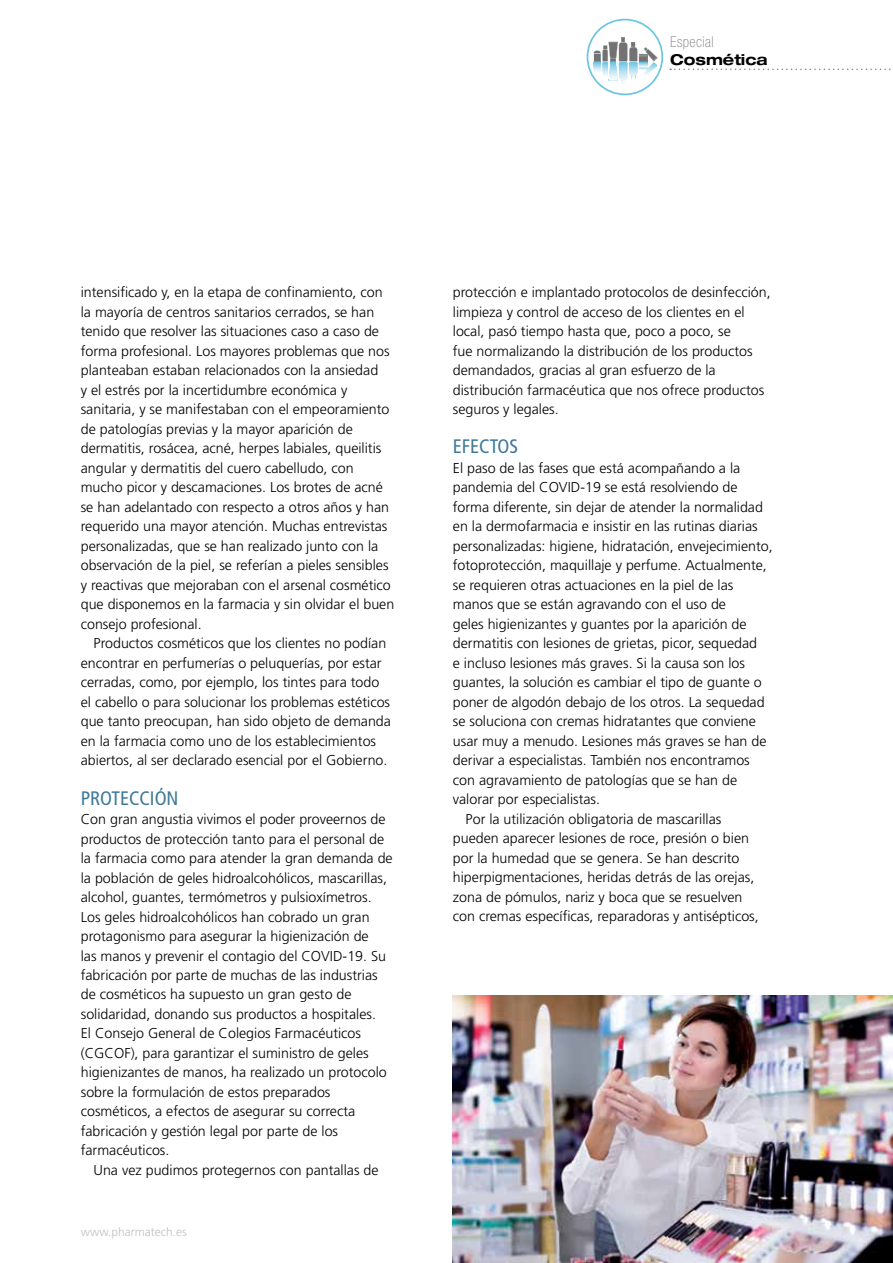
<style>
.page{position:relative;width:893px;height:1263px;background:#fff}
.page>*{position:absolute;margin:0;border:0;box-sizing:border-box;transform-origin:0 0}
.t1{font:condensed 19.5px "Frutiger";color:#3e7998}
.t2{font:700 expanded 15px "Helvetica Neue LT Std";color:#000}
.t3{font:100 condensed 15px "Helvetica Neue LT Std";letter-spacing:.03em;color:#808285}
.t4{font:300 14.25px/19.5px "Frutiger";color:#000}
.t5{font:300 12px "Frutiger";color:#bec0c2}
</style>
<div class="page">
<svg style="left:587px;top:19px;width:76px;height:76px"></svg>
<svg style="left:670px;top:69px;width:221px;height:1px"></svg>
<img style="left:453px;top:995px;width:439px;height:268px">
<p class="t3" style="left:670px;top:34px;width:45px">Especial</p>
<p class="t2" style="left:670px;top:51px;width:99px">Cosmética</p>
<p class="t4" style="left:81px;top:283px;width:315px">intensificado y, en la etapa de confinamiento, con la mayoría de centros sanitarios cerrados, se han tenido que resolver las situaciones caso a caso de forma profesional. Los mayores problemas que nos planteaban estaban relacionados con la ansiedad<br>y el estrés por la incertidumbre económica y sanitaria, y se manifestaban con el empeoramiento de patologías previas y la mayor aparición de dermatitis, rosácea, acné, herpes labiales, queilitis angular y dermatitis del cuero cabelludo, con mucho picor y descamaciones. Los brotes de acné se han adelantado con respecto a otros años y han requerido una mayor atención. Muchas entrevistas personalizadas, que se han realizado junto con la observación de la piel, se referían a pieles sensibles y reactivas que mejoraban con el arsenal cosmético que disponemos en la farmacia y sin olvidar el buen consejo profesional.</p>
<p class="t4" style="left:81px;top:634px;width:312px;text-indent:13px">Productos cosméticos que los clientes no podían encontrar en perfumerías o peluquerías, por estar cerradas, como, por ejemplo, los tintes para todo el cabello o para solucionar los problemas estéticos que tanto preocupan, han sido objeto de demanda en la farmacia como uno de los establecimientos abiertos, al ser declarado esencial por el Gobierno.</p>
<h1 class="t1" style="left:81px;top:786px;width:99px">PROTECCIÓN</h1>
<p class="t4" style="left:81px;top:809px;width:313px">Con gran angustia vivimos el poder proveernos de productos de protección tanto para el personal de la farmacia como para atender la gran demanda de la población de geles hidroalcohólicos, mascarillas, alcohol, guantes, termómetros y pulsioxímetros.<br>Los geles hidroalcohólicos han cobrado un gran protagonismo para asegurar la higienización de<br>las manos y prevenir el contagio del COVID-19. Su fabricación por parte de muchas de las industrias de cosméticos ha supuesto un gran gesto de solidaridad, donando sus productos a hospitales.<br>El Consejo General de Colegios Farmacéuticos (CGCOF), para garantizar el suministro de geles higienizantes de manos, ha realizado un protocolo sobre la formulación de estos preparados cosméticos, a efectos de asegurar su correcta fabricación y gestión legal por parte de los farmacéuticos.</p>
<p class="t4" style="left:94px;top:1160px;width:287px">Una vez pudimos protegernos con pantallas de</p>
<p class="t5" style="left:81px;top:1225px;width:108px">www.pharmatech.es</p>
<p class="t4" style="left:453px;top:283px;width:319px">protección e implantado protocolos de desinfección, limpieza y control de acceso de los clientes en el local, pasó tiempo hasta que, poco a poco, se<br>fue normalizando la distribución de los productos demandados, gracias al gran esfuerzo de la distribución farmacéutica que nos ofrece productos seguros y legales.</p>
<h1 class="t1" style="left:453px;top:435px;width:67px">EFECTOS</h1>
<p class="t4" style="left:453px;top:458px;width:289px">El paso de las fases que está acompañando a la</p>
<p class="t4" style="left:453px;top:478px;width:286px">pandemia del COVID-19 se está resolviendo de</p>
<p class="t4" style="left:453px;top:497px;width:312px">forma diferente, sin dejar de atender la normalidad</p>
<p class="t4" style="left:453px;top:517px;width:306px">en la dermofarmacia e insistir en las rutinas diarias</p>
<p class="t4" style="left:453px;top:536px;width:321px">personalizadas: higiene, hidratación, envejecimiento,</p>
<p class="t4" style="left:453px;top:556px;width:316px">fotoprotección, maquillaje y perfume. Actualmente,</p>
<p class="t4" style="left:453px;top:575px;width:282px">se requieren otras actuaciones en la piel de las</p>
<p class="t4" style="left:453px;top:595px;width:275px">manos que se están agravando con el uso de</p>
<p class="t4" style="left:453px;top:614px;width:295px">geles higienizantes y guantes por la aparición de</p>
<p class="t4" style="left:453px;top:634px;width:306px">dermatitis con lesiones de grietas, picor, sequedad</p>
<p class="t4" style="left:453px;top:653px;width:294px">e incluso lesiones más graves. Si la causa son los</p>
<p class="t4" style="left:453px;top:673px;width:310px">guantes, la solución es cambiar el tipo de guante o</p>
<p class="t4" style="left:453px;top:692px;width:313px">poner de algodón debajo de los otros. La sequedad</p>
<p class="t4" style="left:453px;top:712px;width:304px">se soluciona con cremas hidratantes que conviene</p>
<p class="t4" style="left:453px;top:731px;width:315px">usar muy a menudo. Lesiones más graves se han de</p>
<p class="t4" style="left:453px;top:751px;width:298px">derivar a especialistas. También nos encontramos</p>
<p class="t4" style="left:453px;top:770px;width:286px">con agravamiento de patologías que se han de</p>
<p class="t4" style="left:453px;top:790px;width:149px">valorar por especialistas.</p>
<p class="t4" style="left:466px;top:809px;width:257px">Por la utilización obligatoria de mascarillas</p>
<p class="t4" style="left:453px;top:829px;width:298px">pueden aparecer lesiones de roce, presión o bien</p>
<p class="t4" style="left:453px;top:848px;width:288px">por la humedad que se genera. Se han descrito</p>
<p class="t4" style="left:453px;top:868px;width:303px">hiperpigmentaciones, heridas detrás de las orejas,</p>
<p class="t4" style="left:453px;top:887px;width:291px">zona de pómulos, nariz y boca que se resuelven</p>
<p class="t4" style="left:453px;top:907px;width:307px">con cremas específicas, reparadoras y antisépticos,</p>
</div>
